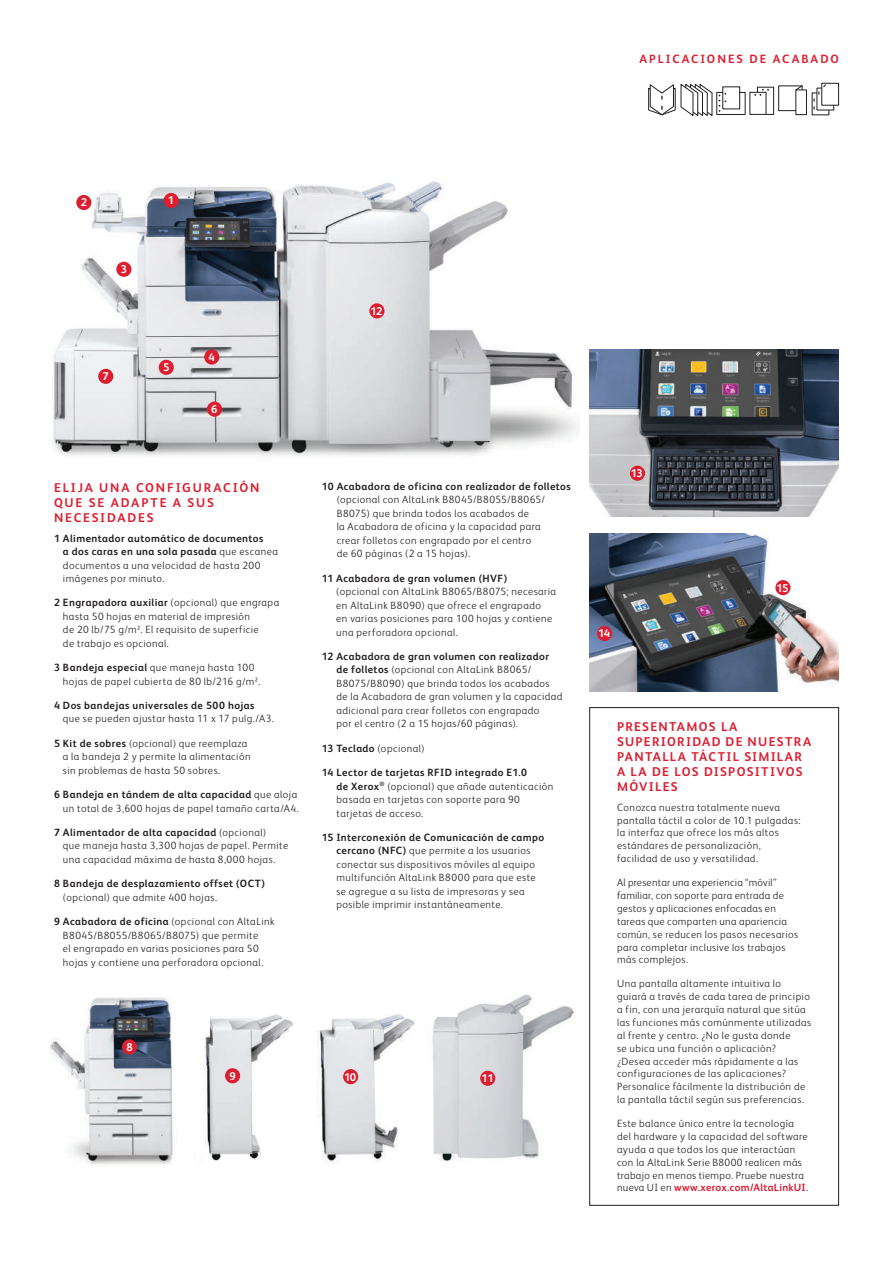
<style>
.page{position:relative;width:893px;height:1263px;background:#fff}
.page>*{position:absolute;margin:0;border:0;box-sizing:border-box;transform-origin:0 0}
.t1{font:700 12.75px/15px "Xerox Sans";letter-spacing:.105em;color:#db1e30}
.t2{font:700 12.75px/15px "Xerox Sans";letter-spacing:.14em;color:#db1e30}
.t3{font:700 12px "Xerox Sans";letter-spacing:.165em;color:#db1e30}
.t4{font:700 11.25px "Xerox Sans";letter-spacing:-.055em;color:#fff}
.t5{font:300 10.5px/13.5px "Xerox Sans";letter-spacing:.04em;color:#231f20}
.t6{font:700 10.5px "Xerox Sans";letter-spacing:.04em;color:#231f20}
.s1{font-weight:700}
.s2{font-weight:700;color:#db1e30}
</style>
<div class="page">
<svg style="left:814px;top:101px;width:13px;height:10px"></svg>
<div style="left:817px;top:88px;width:17px;height:22px;background:#fff"></div>
<div style="left:821px;top:83px;width:18px;height:23px;border:1px solid #231f20"></div>
<svg style="left:813px;top:83px;width:14px;height:18px"></svg>
<div style="left:778px;top:85px;width:24px;height:26px;border:1px solid #231f20"></div>
<div style="left:796px;top:90px;width:10px;height:25px;background:#fff"></div>
<div style="left:795px;top:89px;width:12px;height:26px;border:1px solid #231f20"></div>
<svg style="left:795px;top:85px;width:8px;height:6px"></svg>
<div style="left:757px;top:87px;width:17px;height:28px;border:1px solid #231f20"></div>
<div style="left:750px;top:92px;width:16px;height:22px;background:#fff"></div>
<div style="left:749px;top:92px;width:17px;height:23px;border:1px solid #231f20"></div>
<svg style="left:754px;top:89px;width:15px;height:7px"></svg>
<svg style="left:648px;top:84px;width:98px;height:32px"></svg>
<div style="left:589px;top:707px;width:250px;height:499px;border:1px solid #231f20"></div>
<img style="left:590px;top:349px;width:249px;height:167px">
<img style="left:590px;top:534px;width:249px;height:157px">
<div style="left:775px;top:580px;width:15px;height:15px;background:#db1e30;border-radius:50%"></div>
<div style="left:597px;top:626px;width:15px;height:15px;background:#db1e30;border-radius:50%"></div>
<div style="left:630px;top:466px;width:15px;height:15px;background:#db1e30;border-radius:50%"></div>
<img style="left:51px;top:181px;width:526px;height:276px">
<div style="left:164px;top:193px;width:15px;height:15px;background:#db1e30;border-radius:50%"></div>
<div style="left:116px;top:262px;width:15px;height:15px;background:#db1e30;border-radius:50%"></div>
<div style="left:204px;top:349px;width:15px;height:16px;background:#db1e30;border-radius:50%"></div>
<div style="left:159px;top:360px;width:15px;height:15px;background:#db1e30;border-radius:50%"></div>
<div style="left:98px;top:369px;width:15px;height:15px;background:#db1e30;border-radius:50%"></div>
<div style="left:207px;top:402px;width:15px;height:15px;background:#db1e30;border-radius:50%"></div>
<div style="left:369px;top:303px;width:15px;height:15px;background:#db1e30;border-radius:50%"></div>
<div style="left:76px;top:195px;width:15px;height:15px;background:#db1e30;border-radius:50%"></div>
<img style="left:432px;top:994px;width:143px;height:168px">
<img style="left:317px;top:1014px;width:98px;height:149px">
<img style="left:50px;top:997px;width:123px;height:168px">
<img style="left:204px;top:1014px;width:89px;height:147px">
<div style="left:480px;top:1071px;width:15px;height:15px;background:#db1e30;border-radius:50%"></div>
<div style="left:343px;top:1069px;width:15px;height:15px;background:#db1e30;border-radius:50%"></div>
<div style="left:122px;top:1039px;width:15px;height:15px;background:#db1e30;border-radius:50%"></div>
<div style="left:225px;top:1068px;width:15px;height:15px;background:#db1e30;border-radius:50%"></div>
<p class="t3" style="left:640px;top:51px;width:201px">APLICACIONES DE ACABADO</p>
<p class="t4" style="left:81px;top:195px;width:8px">2</p>
<p class="t4" style="left:121px;top:262px;width:8px">3</p>
<p class="t4" style="left:103px;top:369px;width:8px">7</p>
<p class="t4" style="left:168px;top:193px;width:8px">1</p>
<p class="t4" style="left:163px;top:360px;width:8px">5</p>
<p class="t4" style="left:209px;top:349px;width:8px">4</p>
<p class="t4" style="left:211px;top:401px;width:8px">6</p>
<p class="t4" style="left:370px;top:303px;width:14px">12</p>
<p class="t2" style="left:54px;top:479px;width:207px">ELIJA UNA CONFIGURACIÓN<br>QUE SE ADAPTE A SUS<br>NECESIDADES</p>
<p class="t5" style="left:63px;top:531px;width:216px;text-indent:-9px"><span class="s1">1 Alimentador automático de documentos<br>a dos caras en una sola pasada</span> que escanea documentos a una velocidad de hasta 200 imágenes por minuto.</p>
<p class="t5" style="left:63px;top:595px;width:218px;text-indent:-9px"><span class="s1">2 Engrapadora auxiliar</span> (opcional) que engrapa hasta 50 hojas en material de impresión<br>de 20 lb/75 g/m². El requisito de superficie<br>de trabajo es opcional.</p>
<p class="t5" style="left:63px;top:660px;width:199px;text-indent:-9px"><span class="s1">3 Bandeja especial</span> que maneja hasta 100 hojas de papel cubierta de 80 lb/216 g/m².</p>
<p class="t6" style="left:54px;top:698px;width:202px">4 Dos bandejas universales de 500 hojas</p>
<p class="t5" style="left:63px;top:712px;width:213px">que se pueden ajustar hasta 11 x 17 pulg./A3.</p>
<p class="t5" style="left:63px;top:736px;width:189px;text-indent:-9px"><span class="s1">5 Kit de sobres</span> (opcional) que reemplaza a la bandeja 2 y permite la alimentación sin problemas de hasta 50 sobres.</p>
<p class="t5" style="left:54px;top:787px;width:246px;text-align:right"><span class="s1">6 Bandeja en tándem de alta capacidad</span> que aloja un total de 3,600 hojas de papel tamaño carta/A4.</p>
<p class="t5" style="left:63px;top:825px;width:227px;text-indent:-9px"><span class="s1">7 Alimentador de alta capacidad</span> (opcional)<br>que maneja hasta 3,300 hojas de papel. Permite una capacidad máxima de hasta 8,000 hojas.</p>
<p class="t6" style="left:54px;top:876px;width:212px">8 Bandeja de desplazamiento offset (OCT)</p>
<p class="t5" style="left:63px;top:890px;width:156px">(opcional) que admite 400 hojas.</p>
<p class="t5" style="left:63px;top:914px;width:213px;text-indent:-9px"><span class="s1">9 Acabadora de oficina</span> (opcional con AltaLink B8045/B8055/B8065/B8075) que permite<br>el engrapado en varias posiciones para 50 hojas y contiene una perforadora opcional.</p>
<p class="t6" style="left:322px;top:479px;width:251px">10 Acabadora de oficina con realizador de folletos</p>
<p class="t5" style="left:337px;top:492px;width:210px">(opcional con AltaLink B8045/B8055/B8065/ B8075) que brinda todos los acabados de<br>la Acabadora de oficina y la capacidad para crear folletos con engrapado por el centro de 60 páginas (2 a 15 hojas).</p>
<p class="t6" style="left:322px;top:571px;width:187px">11 Acabadora de gran volumen (HVF)</p>
<p class="t5" style="left:336px;top:584px;width:221px">(opcional con AltaLink B8065/B8075; necesaria en AltaLink B8090) que ofrece el engrapado<br>en varias posiciones para 100 hojas y contiene una perforadora opcional.</p>
<p class="t5" style="left:336px;top:649px;width:228px;text-indent:-15px"><span class="s1">12 Acabadora de gran volumen con realizador de folletos</span> (opcional con AltaLink B8065/ B8075/B8090) que brinda todos los acabados de la Acabadora de gran volumen y la capacidad adicional para crear folletos con engrapado<br>por el centro (2 a 15 hojas/60 páginas).</p>
<p class="t5" style="left:322px;top:741px;width:104px"><span class="s1">13 Teclado</span> (opcional)</p>
<p class="t5" style="left:336px;top:765px;width:218px;text-indent:-15px"><span class="s1">14 Lector de tarjetas RFID integrado E1.0<br>de Xerox</span><sup>®</sup> (opcional) que añade autenticación basada en tarjetas con soporte para 90 tarjetas de acceso.</p>
<p class="t5" style="left:336px;top:830px;width:209px;text-indent:-15px"><span class="s1">15 Interconexión de Comunicación de campo cercano (NFC)</span> que permite a los usuarios conectar sus dispositivos móviles al equipo multifunción AltaLink B8000 para que este se agregue a su lista de impresoras y sea posible imprimir instantáneamente.</p>
<p class="t4" style="left:126px;top:1039px;width:8px">8</p>
<p class="t4" style="left:229px;top:1068px;width:8px">9</p>
<p class="t4" style="left:344px;top:1069px;width:14px">10</p>
<p class="t4" style="left:481px;top:1070px;width:14px">11</p>
<p class="t4" style="left:631px;top:466px;width:14px">13</p>
<p class="t4" style="left:598px;top:626px;width:14px">14</p>
<p class="t4" style="left:776px;top:580px;width:14px">15</p>
<p class="t1" style="left:617px;top:719px;width:196px">PRESENTAMOS LA<br>SUPERIORIDAD DE NUESTRA<br>PANTALLA TÁCTIL SIMILAR<br>A LA DE LOS DISPOSITIVOS<br>MÓVILES</p>
<p class="t5" style="left:617px;top:800px;width:185px;line-height:12.9px">Conozca nuestra totalmente nueva pantalla táctil a color de 10.1 pulgadas: la interfaz que ofrece los más altos estándares de personalización, facilidad de uso y versatilidad.</p>
<p class="t5" style="left:617px;top:875px;width:183px;line-height:12.9px">Al presentar una experiencia “móvil” familiar, con soporte para entrada de gestos y aplicaciones enfocadas en tareas que comparten una apariencia común, se reducen los pasos necesarios para completar inclusive los trabajos más complejos.</p>
<p class="t5" style="left:617px;top:976px;width:196px;line-height:12.9px">Una pantalla altamente intuitiva lo guiará a través de cada tarea de principio a fin, con una jerarquía natural que sitúa las funciones más comúnmente utilizadas al frente y centro. ¿No le gusta donde<br>se ubica una función o aplicación? ¿Desea acceder más rápidamente a las configuraciones de las aplicaciones?<br>Personalice fácilmente la distribución de la pantalla táctil según sus preferencias.</p>
<p class="t5" style="left:617px;top:1116px;width:192px;line-height:12.9px">Este balance único entre la tecnología del hardware y la capacidad del software ayuda a que todos los que interactúan con la AltaLink Serie B8000 realicen más trabajo en menos tiempo. Pruebe nuestra nueva UI en <span class="s2">www.xerox.com/AltaLinkUI</span>.</p>
</div>
